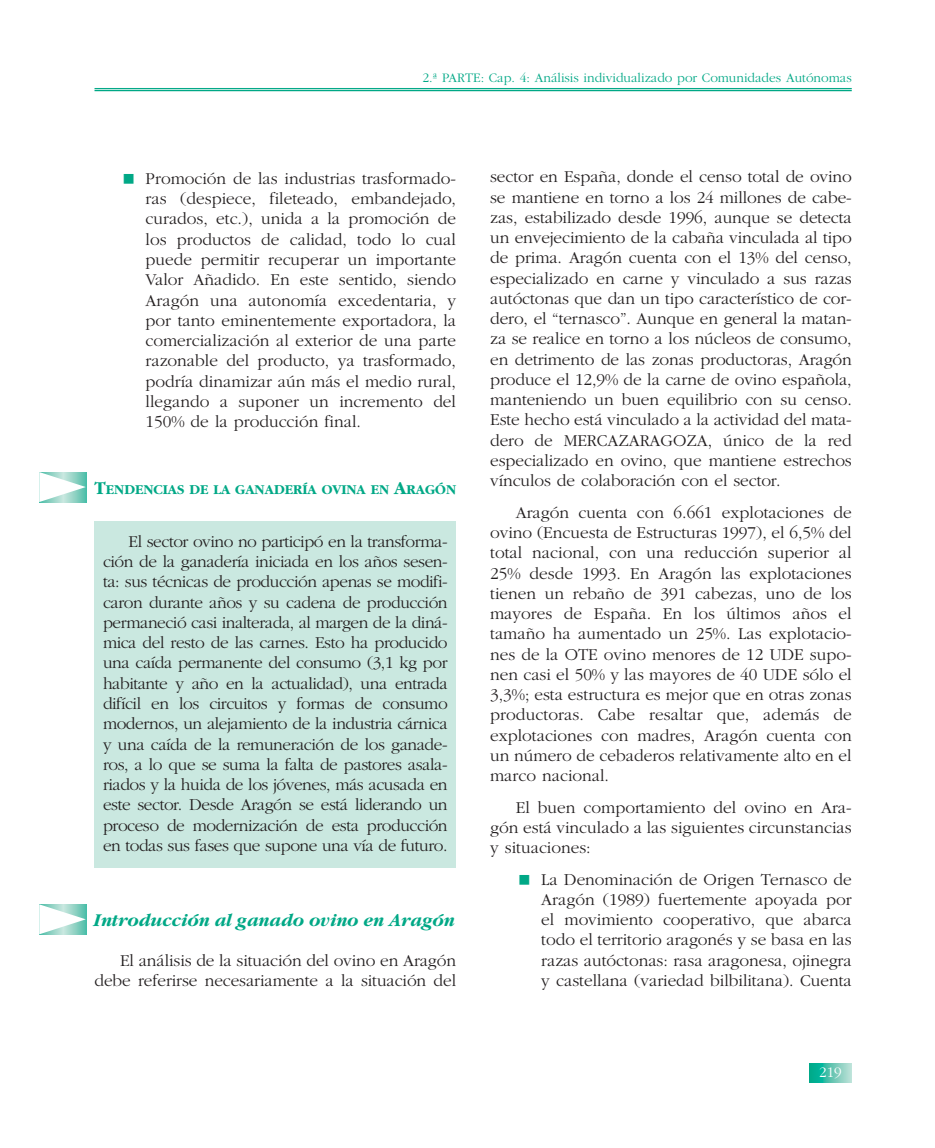
<style>
.page{position:relative;width:935px;height:1148px;background:#fff}
.page>*{position:absolute;margin:0;border:0;box-sizing:border-box;transform-origin:0 0}
.t1{font:italic 700 18.75px "Garamond";color:#00a886}
.t2{font:300 17.25px/20.2px "Garamond";color:#231f20;text-align:justify}
.t3{font:300 15px "Garamond";color:#fff}
.t4{font:700 14.1px "Garamond";color:#00a886}
.t5{font:300 13.5px "Garamond";color:#00a886}
.s1{font-size:18.75px}
</style>
<div class="page">
<hr style="left:94px;top:88px;width:757px;height:1px;background:#00a886">
<hr style="left:94px;top:90px;width:757px;height:1px;background:#00a886">
<svg style="left:809px;top:1063px;width:42px;height:19px"></svg>
<svg style="left:39px;top:472px;width:47px;height:30px"></svg>
<svg style="left:39px;top:904px;width:47px;height:30px"></svg>
<div style="left:94px;top:522px;width:362px;height:345px;background:#cae8e0"></div>
<p class="t5" style="left:422px;top:72px;width:430px">2.ª PARTE: Cap. 4: Análisis individualizado por Comunidades Autónomas</p>
<p class="t2" style="left:145px;top:170px;width:312px">Promoción de las industrias trasformado&shy;ras (despiece, fileteado, embandejado, curados, etc.), unida a la promoción de los productos de calidad, todo lo cual puede permitir recuperar un importante Valor Añadido. En este sentido, siendo Aragón una autonomía excedentaria, y por tanto eminentemente exportadora, la comercialización al exterior de una parte razonable del producto, ya trasformado, podría dinamizar aún más el medio rural, llegando a suponer un incremento del 150% de la producción final.</p>
<p class="t4" style="left:94px;top:484px;width:363px"><span class="s1">T</span>ENDENCIAS DE LA GANADERÍA OVINA EN <span class="s1">A</span>RAGÓN</p>
<p class="t2" style="left:103px;top:532px;width:346px;text-indent:26px">El sector ovino no participó en la transforma&shy;ción de la ganadería iniciada en los años sesen&shy;ta: sus técnicas de producción apenas se modifi&shy;caron durante años y su cadena de producción permaneció casi inalterada, al margen de la diná&shy;mica del resto de las carnes. Esto ha producido una caída permanente del consumo (3,1 kg por habitante y año en la actualidad), una entrada difícil en los circuitos y formas de consumo modernos, un alejamiento de la industria cárnica y una caída de la remuneración de los ganade&shy;ros, a lo que se suma la falta de pastores asala&shy;riados y la huida de los jóvenes, más acusada en este sector. Desde Aragón se está liderando un proceso de modernización de esta producción en todas sus fases que supone una vía de futuro.</p>
<p class="t1" style="left:94px;top:913px;width:363px">Introducción al ganado ovino en Aragón</p>
<p class="t2" style="left:94px;top:952px;width:363px;text-align:right">El análisis de la situación del ovino en Aragón debe referirse necesariamente a la situación del</p>
<p class="t2" style="left:490px;top:168px;width:363px">sector en España, donde el censo total de ovino se mantiene en torno a los 24 millones de cabe&shy;zas, estabilizado desde 1996, aunque se detecta un envejecimiento de la cabaña vinculada al tipo de prima. Aragón cuenta con el 13% del censo, especializado en carne y vinculado a sus razas autóctonas que dan un tipo característico de cor&shy;dero, el “ternasco”. Aunque en general la matan&shy;za se realice en torno a los núcleos de consumo, en detrimento de las zonas productoras, Aragón produce el 12,9% de la carne de ovino española, manteniendo un buen equilibrio con su censo.<br>Este hecho está vinculado a la actividad del mata&shy;dero de MERCAZARAGOZA, único de la red especializado en ovino, que mantiene estrechos vínculos de colaboración con el sector.</p>
<p class="t2" style="left:490px;top:503px;width:363px;text-indent:26px">Aragón cuenta con 6.661 explotaciones de ovino (Encuesta de Estructuras 1997), el 6,5% del total nacional, con una reducción superior al 25% desde 1993. En Aragón las explotaciones tienen un rebaño de 391 cabezas, uno de los mayores de España. En los últimos años el tamaño ha aumentado un 25%. Las explotacio&shy;nes de la OTE ovino menores de 12 UDE supo&shy;nen casi el 50% y las mayores de 40 UDE sólo el 3,3%; esta estructura es mejor que en otras zonas productoras. Cabe resaltar que, además de explotaciones con madres, Aragón cuenta con un número de cebaderos relativamente alto en el marco nacional.</p>
<p class="t2" style="left:490px;top:798px;width:363px;text-indent:26px">El buen comportamiento del ovino en Ara&shy;gón está vinculado a las siguientes circunstancias y situaciones:</p>
<p class="t2" style="left:541px;top:870px;width:312px">La Denominación de Origen Ternasco de Aragón (1989) fuertemente apoyada por el movimiento cooperativo, que abarca todo el territorio aragonés y se basa en las razas autóctonas: rasa aragonesa, ojinegra y castellana (variedad bilbilitana). Cuenta</p>
<p class="t3" style="left:819px;top:1066px;width:24px">219</p>
</div>
